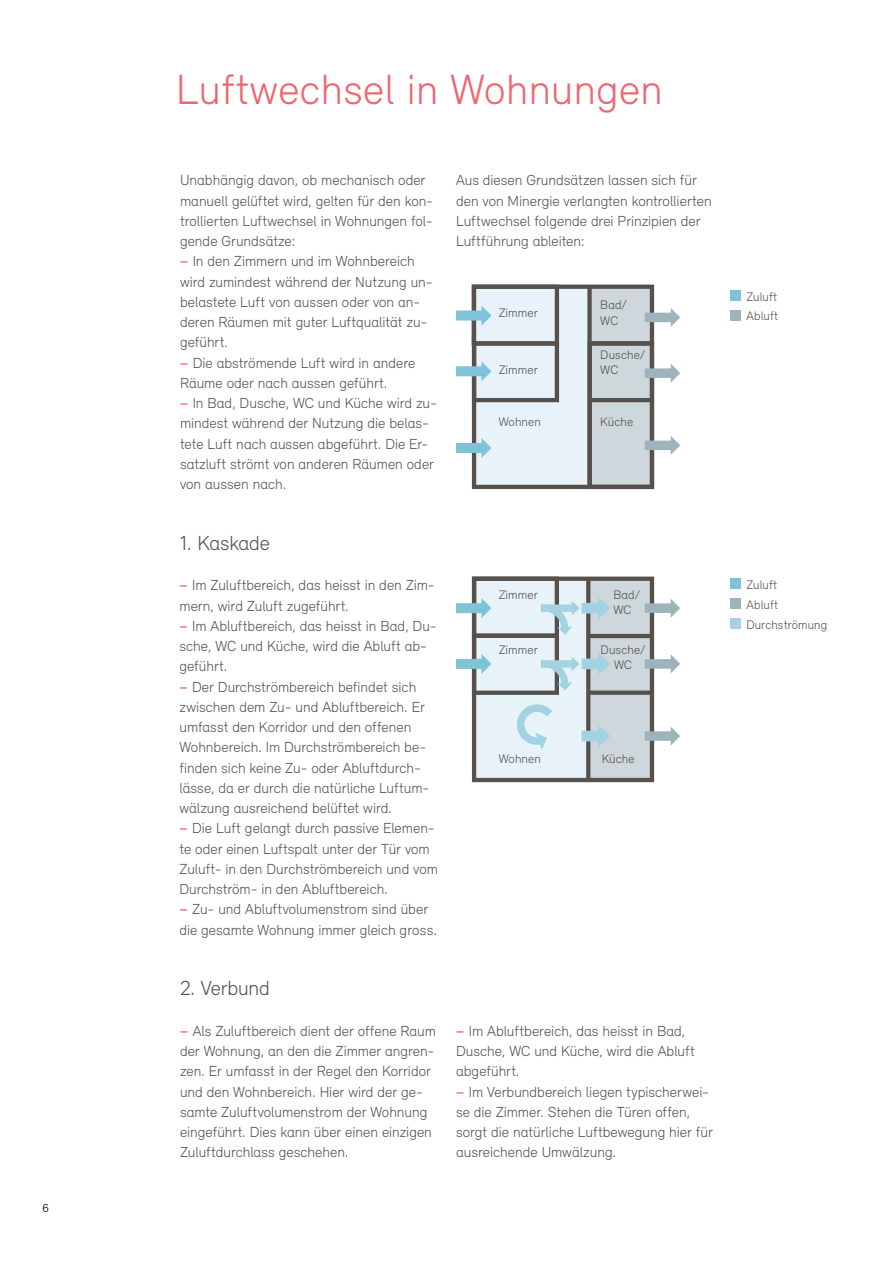
<style>
.page{position:relative;width:893px;height:1263px;background:#fff}
.page>*{position:absolute;margin:0;border:0;box-sizing:border-box;transform-origin:0 0}
.t1{font:300 43.5px "Relevant";letter-spacing:.01em;color:#ed6770}
.t2{font:300 21px "Relevant";letter-spacing:-.01em;color:#57544b}
.t3{font:300 15px/20.2px "Relevant";color:#57544b}
.t4{font:300 12.75px/15.3px "Relevant";letter-spacing:.005em;color:#57514d}
.t5{font:300 12px "Relevant";color:#000}
.s1{font-weight:500;color:#ed6770}
</style>
<div class="page">
<div style="left:474px;top:577px;width:115px;height:202px;background:#e7f3f8"></div>
<div style="left:590px;top:579px;width:62px;height:201px;background:#ced7db"></div>
<div style="left:472px;top:577px;width:182px;height:205px;border:4px solid #57514d"></div>
<div style="left:472px;top:634px;width:87px;height:61px;border:4px solid #57514d"></div>
<div style="left:472px;top:577px;width:87px;height:61px;border:4px solid #57514d"></div>
<svg style="left:586px;top:578px;width:4px;height:203px"></svg>
<hr style="left:589px;top:634px;width:62px;height:4px;background:#57514d">
<div style="left:588px;top:690px;width:63px;height:5px;background:#57514d"></div>
<svg style="left:456px;top:598px;width:35px;height:20px"></svg>
<svg style="left:645px;top:599px;width:35px;height:19px"></svg>
<svg style="left:456px;top:654px;width:35px;height:20px"></svg>
<svg style="left:645px;top:654px;width:35px;height:19px"></svg>
<svg style="left:645px;top:726px;width:35px;height:19px"></svg>
<svg style="left:541px;top:653px;width:69px;height:37px"></svg>
<svg style="left:541px;top:597px;width:69px;height:38px"></svg>
<svg style="left:581px;top:725px;width:29px;height:22px"></svg>
<svg style="left:517px;top:704px;width:35px;height:46px"></svg>
<div style="left:590px;top:287px;width:62px;height:200px;background:#ced7db"></div>
<div style="left:474px;top:286px;width:115px;height:200px;background:#e7f3f8"></div>
<div style="left:472px;top:285px;width:182px;height:204px;border:4px solid #57514d"></div>
<div style="left:472px;top:341px;width:87px;height:61px;border:4px solid #57514d"></div>
<div style="left:472px;top:285px;width:87px;height:61px;border:4px solid #57514d"></div>
<div style="left:588px;top:341px;width:66px;height:148px;border:4px solid #57514d"></div>
<div style="left:587px;top:286px;width:5px;height:202px;background:#57514d"></div>
<div style="left:590px;top:341px;width:62px;height:5px;background:#57514d"></div>
<hr style="left:589px;top:398px;width:63px;height:4px;background:#57514d">
<svg style="left:456px;top:305px;width:35px;height:21px"></svg>
<svg style="left:456px;top:361px;width:35px;height:20px"></svg>
<svg style="left:456px;top:438px;width:35px;height:20px"></svg>
<svg style="left:645px;top:308px;width:35px;height:19px"></svg>
<svg style="left:645px;top:364px;width:35px;height:19px"></svg>
<svg style="left:645px;top:436px;width:35px;height:19px"></svg>
<div style="left:730px;top:290px;width:11px;height:11px;background:#7fc3d8"></div>
<div style="left:730px;top:310px;width:11px;height:10px;background:#9fb3ba"></div>
<div style="left:730px;top:579px;width:11px;height:10px;background:#7fc3d8"></div>
<div style="left:730px;top:618px;width:11px;height:10px;background:#a3d2e2"></div>
<div style="left:730px;top:598px;width:11px;height:11px;background:#9fb3ba"></div>
<p class="t5" style="left:43px;top:1201px;width:8px">6</p>
<h1 class="t1" style="left:176px;top:64px;width:488px">Luftwechsel in Wohnungen</h1>
<p class="t3" style="left:180px;top:170px;width:258px">Unabhängig davon, ob mechanisch oder manuell gelüftet wird, gelten für den kon&shy;trollierten Luftwechsel in Wohnungen fol&shy;gende Grundsätze:<br><span class="s1">−</span> In den Zimmern und im Wohnbereich wird zumindest während der Nutzung un&shy;belastete Luft von aussen oder von an&shy;deren Räumen mit guter Luftqualität zu&shy;geführt.<br><span class="s1">−</span> Die abströmende Luft wird in andere Räume oder nach aussen geführt.<br><span class="s1">−</span> In Bad, Dusche, WC und Küche wird zu&shy;mindest während der Nutzung die belas&shy;tete Luft nach aussen abgeführt. Die Er&shy;satzluft strömt von anderen Räumen oder von aussen nach.</p>
<h2 class="t2" style="left:179px;top:530px;width:92px">1. Kaskade</h2>
<p class="t3" style="left:179px;top:575px;width:260px"><span class="s1">−</span> Im Zuluftbereich, das heisst in den Zim&shy;mern, wird Zuluft zugeführt.<br><span class="s1">−</span> Im Abluftbereich, das heisst in Bad, Du&shy;sche, WC und Küche, wird die Abluft ab&shy;geführt.<br><span class="s1">−</span> Der Durchströmbereich befindet sich zwischen dem Zu- und Abluftbereich. Er umfasst den Korridor und den offenen Wohnbereich. Im Durchströmbereich be&shy;finden sich keine Zu- oder Abluftdurch&shy;lässe, da er durch die natürliche Luftum&shy;wälzung ausreichend belüftet wird.<br><span class="s1">−</span> Die Luft gelangt durch passive Elemen&shy;te oder einen Luftspalt unter der Tür vom Zuluft- in den Durchströmbereich und vom Durchström- in den Abluftbereich.<br><span class="s1">−</span> Zu- und Abluftvolumenstrom sind über die gesamte Wohnung immer gleich gross.</p>
<p class="t3" style="left:456px;top:170px;width:257px">Aus diesen Grundsätzen lassen sich für den von Minergie verlangten kontrollierten Luftwechsel folgende drei Prinzipien der Luftführung ableiten:</p>
<p class="t4" style="left:499px;top:305px;width:41px">Zimmer</p>
<p class="t4" style="left:499px;top:362px;width:41px">Zimmer</p>
<p class="t4" style="left:499px;top:413px;width:44px">Wohnen</p>
<p class="t4" style="left:600px;top:297px;width:28px">Bad/<br>WC</p>
<p class="t4" style="left:600px;top:346px;width:46px">Dusche/<br>WC</p>
<p class="t4" style="left:600px;top:314px;width:28px">Bad/</p>
<p class="t4" style="left:600px;top:413px;width:34px">Küche</p>
<p class="t4" style="left:499px;top:586px;width:41px">Zimmer</p>
<p class="t4" style="left:499px;top:642px;width:41px">Zimmer</p>
<p class="t4" style="left:614px;top:585px;width:20px">WC</p>
<p class="t4" style="left:614px;top:586px;width:28px">Bad/<br>WC</p>
<p class="t4" style="left:601px;top:642px;width:46px;text-align:center">Dusche/<br>WC</p>
<p class="t4" style="left:614px;top:640px;width:20px">WC</p>
<p class="t4" style="left:499px;top:751px;width:44px">Wohnen</p>
<p class="t4" style="left:602px;top:751px;width:34px">Küche</p>
<h2 class="t2" style="left:180px;top:976px;width:91px">2. Verbund</h2>
<p class="t3" style="left:180px;top:1020px;width:257px"><span class="s1">−</span> Als Zuluftbereich dient der offene Raum der Wohnung, an den die Zimmer angren&shy;zen. Er umfasst in der Regel den Korridor und den Wohnbereich. Hier wird der ge&shy;samte Zuluftvolumenstrom der Wohnung eingeführt. Dies kann über einen einzigen Zuluftdurchlass geschehen.</p>
<p class="t3" style="left:456px;top:1020px;width:258px"><span class="s1">−</span> Im Abluftbereich, das heisst in Bad, Dusche, WC und Küche, wird die Abluft abgeführt.<br><span class="s1">−</span> Im Verbundbereich liegen typischerwei&shy;se die Zimmer. Stehen die Türen offen, sorgt die natürliche Luftbewegung hier für ausreichende Umwälzung.</p>
<p class="t4" style="left:499px;top:1119px;width:41px">Zimmer</p>
<p class="t4" style="left:597px;top:1129px;width:20px">WC</p>
<p class="t4" style="left:597px;top:1130px;width:28px">Bad/<br>WC</p>
<p class="t4" style="left:746px;top:286px;width:33px;line-height:19.6px">Zuluft<br>Abluft</p>
<p class="t4" style="left:746px;top:575px;width:82px;line-height:19.6px">Zuluft<br>Abluft<br>Durchströmung</p>
</div>
